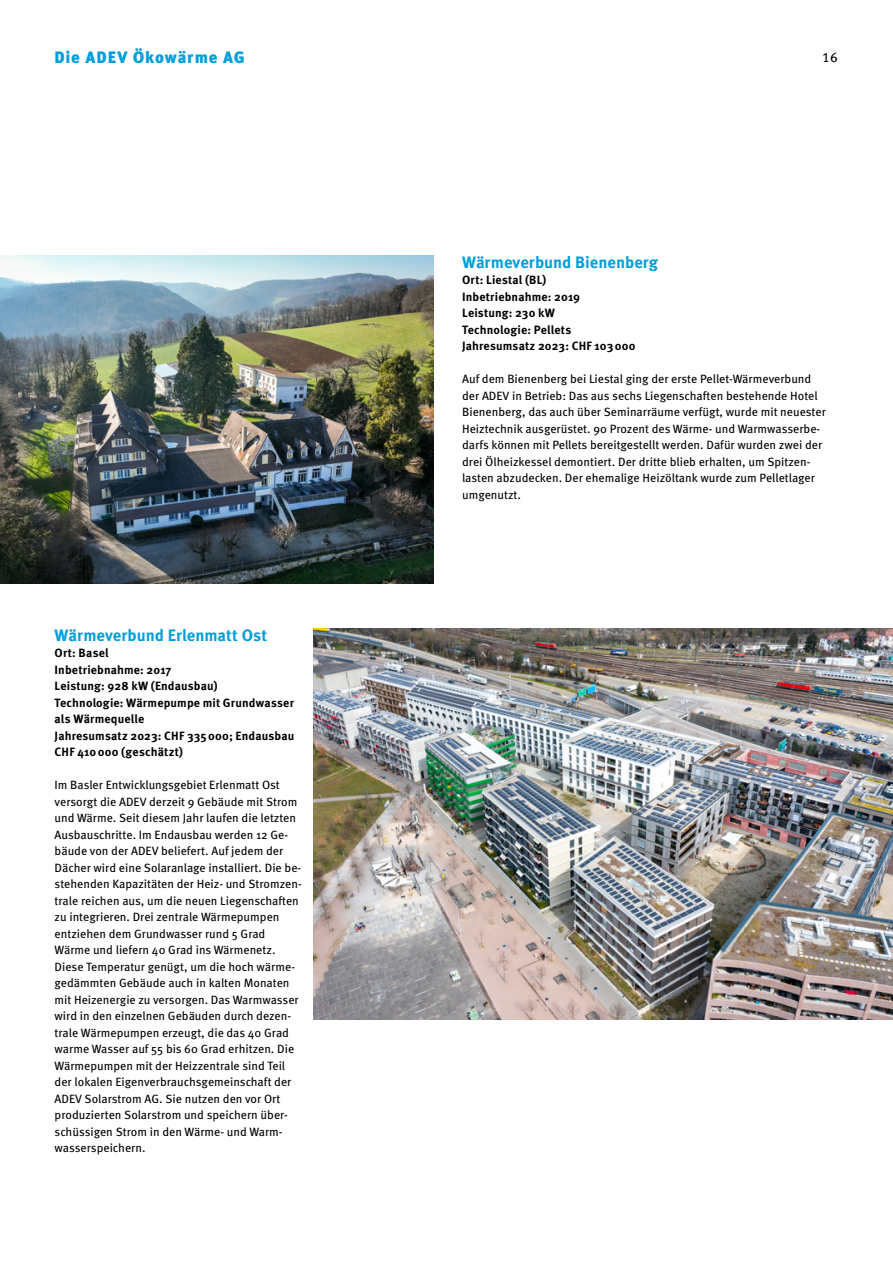
<style>
.page{position:relative;width:893px;height:1263px;background:#fff}
.page>*{position:absolute;margin:0;border:0;box-sizing:border-box;transform-origin:0 0}
.t1{font:700 16.5px "Meta Pro";color:#009edb}
.t2{font:900 16.5px "Meta Pro";letter-spacing:.055em;color:#009edb}
.t3{font:13.5px "Meta Pro";color:#000}
.t4{font:12px/16.5px "Meta Pro";color:#000}
.t5{font:700 12px/16.5px "Meta Pro";letter-spacing:.01em;color:#000}
</style>
<div class="page">
<img style="left:314px;top:628px;width:579px;height:391px">
<img style="left:0;top:255px;width:434px;height:328px">
<h1 class="t2" style="left:54px;top:47px;width:192px">Die ADEV Ökowärme AG</h1>
<p class="t3" style="left:822px;top:48px;width:17px">16</p>
<h1 class="t1" style="left:55px;top:624px;width:214px">Wärmeverbund Erlenmatt Ost</h1>
<p class="t5" style="left:55px;top:645px;width:241px">Ort: Basel<br>Inbetriebnahme: 2017<br>Leistung: 928 kW (Endausbau)<br>Technologie: Wärmepumpe mit Grundwasser als Wärmequelle<br>Jahresumsatz 2023: CHF 335000; Endausbau<br>CHF 410000 (geschätzt)</p>
<p class="t4" style="left:55px;top:777px;width:249px">Im Basler Entwicklungsgebiet Erlenmatt Ost versorgt die ADEV derzeit 9 Gebäude mit Strom und Wärme. Seit diesem Jahr laufen die letzten Ausbauschritte. Im Endausbau werden 12 Ge&shy;bäude von der ADEV beliefert. Auf jedem der Dächer wird eine Solaranlage installiert. Die be&shy;stehenden Kapazitäten der Heiz- und Stromzen&shy;trale reichen aus, um die neuen Liegenschaften zu integrieren. Drei zentrale Wärmepumpen entziehen dem Grundwasser rund 5 Grad Wärme und liefern 40 Grad ins Wärmenetz.<br>Diese Temperatur genügt, um die hoch wärme&shy;gedämmten Gebäude auch in kalten Monaten mit Heizenergie zu versorgen. Das Warmwasser wird in den einzelnen Gebäuden durch dezen&shy;trale Wärmepumpen erzeugt, die das 40 Grad warme Wasser auf 55 bis 60 Grad erhitzen. Die Wärmepumpen mit der Heizzentrale sind Teil der lokalen Eigenverbrauchsgemeinschaft der ADEV Solarstrom AG. Sie nutzen den vor Ort produzierten Solarstrom und speichern über&shy;schüssigen Strom in den Wärme- und Warm&shy;wasserspeichern.</p>
<h1 class="t1" style="left:462px;top:251px;width:198px">Wärmeverbund Bienenberg</h1>
<p class="t5" style="left:462px;top:272px;width:175px">Ort: Liestal (BL)<br>Inbetriebnahme: 2019<br>Leistung: 230 kW<br>Technologie: Pellets<br>Jahresumsatz 2023: CHF 103000</p>
<p class="t4" style="left:462px;top:371px;width:365px">Auf dem Bienenberg bei Liestal ging der erste Pellet-Wärmeverbund der ADEV in Betrieb: Das aus sechs Liegenschaften bestehende Hotel Bienenberg, das auch über Seminarräume verfügt, wurde mit neuester Heiztechnik ausgerüstet. 90 Prozent des Wärme- und Warmwasserbe&shy;darfs können mit Pellets bereitgestellt werden. Dafür wurden zwei der drei Ölheizkessel demontiert. Der dritte blieb erhalten, um Spitzen&shy;lasten abzudecken. Der ehemalige Heizöltank wurde zum Pelletlager umgenutzt.</p>
</div>
